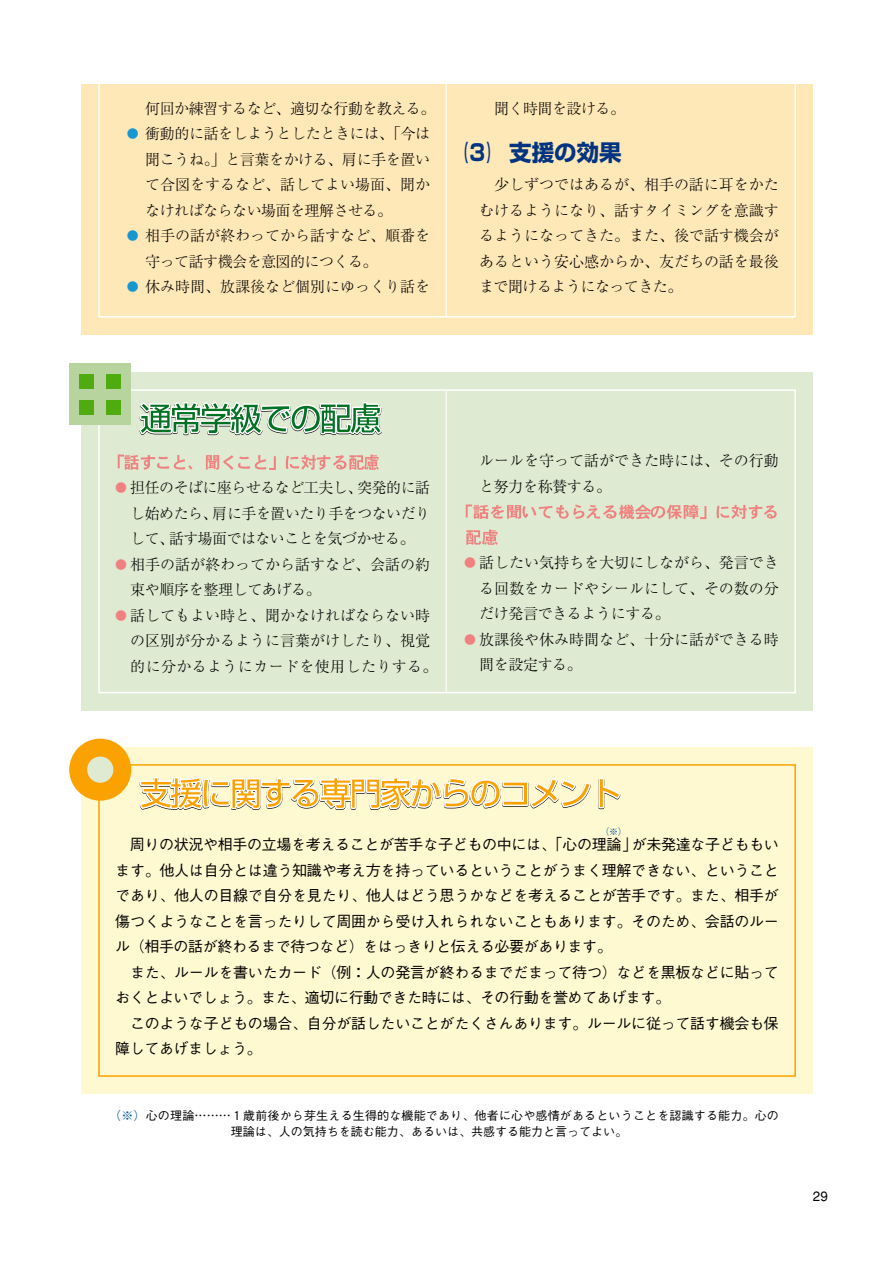
<style>
.page{position:relative;width:893px;height:1262px;background:#fff}
.page>*{position:absolute;margin:0;border:0;box-sizing:border-box;transform-origin:0 0}
.t1{font:700 22.5px "Shin Go";color:#003481;scale:.4 1}
.t2{font:300 15px/25.5px "Ryumin";color:#000}
.t3{font:500 15px/25.5px "Gothic BBB";letter-spacing:-.025em;color:#000}
.t4{font:300 15px "Ryumin";letter-spacing:-.035em;color:#000}
.t5{font:500 13.5px "Gothic BBB";color:#000}
.t6{font:500 12px/16.5px "Gothic BBB";letter-spacing:.015em;color:#000}
.t7{font:500 9px "Gothic BBB";color:#00589f}
.s1{font-size:12px;color:#1697cf}
.s2{font-size:12px;color:#ef8281}
.s3{color:#00589f}
</style>
<div class="page">
<div style="left:81px;top:84px;width:732px;height:250px;background:#ffe8b8"></div>
<div style="left:98px;top:67px;width:698px;height:250px;border:2px solid #fff"></div>
<hr style="left:446px;top:84px;width:1px;height:233px;background:#fff">
<div style="left:81px;top:372px;width:732px;height:338px;background:#deead1"></div>
<div style="left:98px;top:389px;width:698px;height:304px;border:2px solid #fff"></div>
<svg style="left:139px;top:402px;width:243px;height:34px"></svg>
<div style="left:69px;top:364px;width:61px;height:61px;background:#b7d49f"></div>
<div style="left:79px;top:374px;width:15px;height:14px;background:#4fab10"></div>
<div style="left:106px;top:374px;width:14px;height:14px;background:#4fab10"></div>
<div style="left:79px;top:400px;width:15px;height:15px;background:#4fab10"></div>
<div style="left:106px;top:400px;width:14px;height:15px;background:#4fab10"></div>
<div style="left:81px;top:747px;width:732px;height:346px;background:#fff9d2"></div>
<div style="left:98px;top:764px;width:698px;height:312px;border:2px solid #fca200"></div>
<svg style="left:139px;top:776px;width:482px;height:34px"></svg>
<div style="left:69px;top:738px;width:62px;height:62px;background:#fca200;border-radius:50%"></div>
<div style="left:87px;top:756px;width:26px;height:26px;background:#deead1;border-radius:50%"></div>
<img style="left:117px;top:454px;width:37px;height:16px">
<img style="left:154px;top:454px;width:225px;height:16px">
<img style="left:465px;top:504px;width:55px;height:15px">
<img style="left:520px;top:504px;width:187px;height:16px">
<img style="left:716px;top:504px;width:46px;height:15px">
<img style="left:762px;top:505px;width:15px;height:14px">
<img style="left:466px;top:530px;width:32px;height:15px">
<hr style="left:446px;top:390px;width:1px;height:302px;background:#fff">
<p class="t4" style="left:145px;top:103px;width:292px">何回か練習するなど、適切な行動を教える。</p>
<p class="t2" style="left:145px;top:123px;width:286px;text-align:justify;text-indent:-18px"><span class="s1">●</span> 衝動的に話をしようとしたときには、「今は聞こうね。」と言葉をかける、肩に手を置いて合図をするなど、話してよい場面、聞かなければならない場面を理解させる。</p>
<p class="t2" style="left:145px;top:225px;width:286px;text-indent:-18px"><span class="s1">●</span> 相手の話が終わってから話すなど、順番を守って話す機会を意図的につくる。</p>
<p class="t2" style="left:127px;top:276px;width:305px"><span class="s1">●</span> 休み時間、放課後など個別にゆっくり話を</p>
<p class="t4" style="left:494px;top:103px;width:132px">聞く時間を設ける。</p>
<h1 class="t1" style="left:459px;top:144px;width:406px">（3） 支援の効果</h1>
<p class="t2" style="left:479px;top:174px;width:301px;text-align:justify;text-indent:15px">少しずつではあるが、相手の話に耳をかたむけるようになり、話すタイミングを意識するようになってきた。また、後で話す機会があるという安心感からか、友だちの話を最後まで聞けるようになってきた。</p>
<p class="t2" style="left:130px;top:477px;width:301px;text-align:justify;text-indent:-15px"><span class="s2">●</span> 担任のそばに座らせるなど工夫し、突発的に話し始めたら、肩に手を置いたり手をつないだりして、話す場面ではないことを気づかせる。</p>
<p class="t2" style="left:130px;top:553px;width:301px;text-indent:-15px"><span class="s2">●</span> 相手の話が終わってから話すなど、会話の約束や順序を整理してあげる。</p>
<p class="t2" style="left:130px;top:604px;width:309px;text-indent:-15px"><span class="s2">●</span> 話してもよい時と、聞かなければならない時の区別が分かるように言葉がけしたり、視覚的に分かるようにカードを使用したりする。</p>
<p class="t2" style="left:479px;top:450px;width:301px">ルールを守って話ができた時には、その行動と努力を称賛する。</p>
<p class="t2" style="left:479px;top:552px;width:301px;text-align:justify;text-indent:-15px"><span class="s2">●</span> 話したい気持ちを大切にしながら、発言できる回数をカードやシールにして、その数の分だけ発言できるようにする。</p>
<p class="t2" style="left:479px;top:628px;width:301px;text-indent:-15px"><span class="s2">●</span> 放課後や休み時間など、十分に話ができる時間を設定する。</p>
<p class="t7" style="left:600px;top:828px;width:28px">（※）</p>
<p class="t3" style="left:115px;top:859px;width:665px;text-align:justify">ます。他人は自分とは違う知識や考え方を持っているということがうまく理解できない、ということであり、他人の目線で自分を見たり、他人はどう思うかなどを考えることが苦手です。また、相手が傷つくようなことを言ったりして周囲から受け入れられないこともあります。そのため、会話のルール（相手の話が終わるまで待つなど）をはっきりと伝える必要があります。</p>
<p class="t3" style="left:115px;top:961px;width:665px;text-indent:15px">また、ルールを書いたカード（例：人の発言が終わるまでだまって待つ）などを黒板などに貼っておくとよいでしょう。また、適切に行動できた時には、その行動を誉めてあげます。</p>
<p class="t3" style="left:115px;top:1012px;width:665px;text-indent:15px">このような子どもの場合、自分が話したいことがたくさんあります。ルールに従って話す機会も保障してあげましょう。</p>
<p class="t3" style="left:130px;top:834px;width:650px">周りの状況や相手の立場を考えることが苦手な子どもの中には、「心の理論」が未発達な子どももい</p>
<p class="t6" style="left:231px;top:1108px;width:549px;text-indent:-122px"><span class="s3">（※）</span>心の理論………１歳前後から芽生える生得的な機能であり、他者に心や感情があるということを認識する能力。心の理論は、人の気持ちを読む能力、あるいは、共感する能力と言ってよい。</p>
<p class="t5" style="left:813px;top:1191px;width:17px">29</p>
</div>
